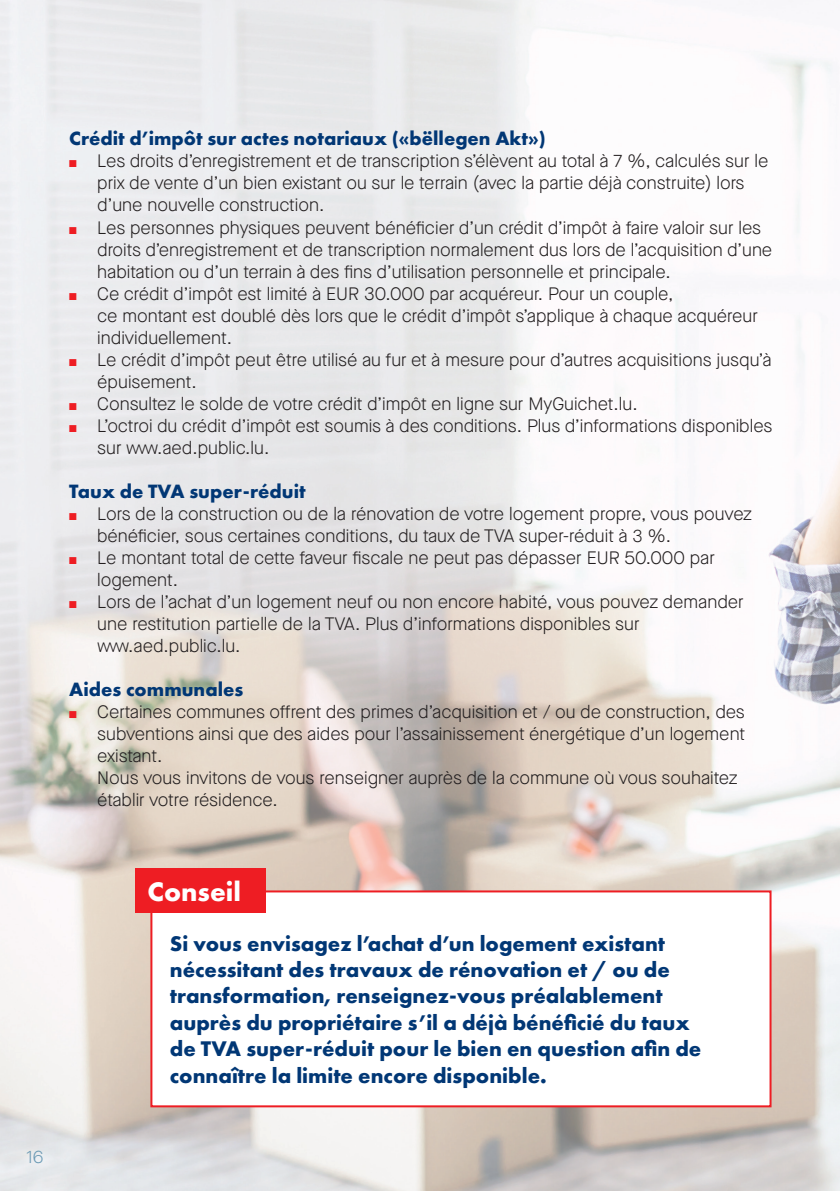
<style>
.page{position:relative;width:840px;height:1191px;background:#fff}
.page>*{position:absolute;margin:0;border:0;box-sizing:border-box;transform-origin:0 0}
.t1{font:700 28px "Futura PT";color:#fff}
.t2{font:700 22px/26.4px "Futura PT";color:#013775}
.t3{font:700 20px "Futura PT";color:#013775}
.t4{font:300 18px/22px "Maison Neue";color:#231f20}
.t5{font:300 18px "Maison Neue";color:#6a99b4}
.s1{color:#ee1d23}
</style>
<div class="page">
<img style="left:0;top:0;width:839px;height:1191px">
<div style="left:150px;top:890px;width:621px;height:217px;background:#fff;border:2px solid #ee1d23"></div>
<div style="left:135px;top:868px;width:131px;height:44px;background:#ee1d23"></div>
<p class="t3" style="left:69px;top:126px;width:478px">Crédit d’impôt sur actes notariaux («bëllegen Akt»)</p>
<p class="t4" style="left:97px;top:150px;width:672px;text-indent:-28px"><span class="s1">■</span> Les droits d’enregistrement et de transcription s’élèvent au total à 7 %, calculés sur le prix de vente d’un bien existant ou sur le terrain (avec la partie déjà construite) lors d’une nouvelle construction.</p>
<p class="t4" style="left:97px;top:216px;width:676px;text-indent:-28px"><span class="s1">■</span> Les personnes physiques peuvent bénéficier d’un crédit d’impôt à faire valoir sur les droits d’enregistrement et de transcription normalement dus lors de l’acquisition d’une habitation ou d’un terrain à des fins d’utilisation personnelle et principale.</p>
<p class="t4" style="left:97px;top:282px;width:661px;text-indent:-28px"><span class="s1">■</span> Ce crédit d’impôt est limité à EUR 30.000 par acquéreur. Pour un couple,<br>ce montant est doublé dès lors que le crédit d’impôt s’applique à chaque acquéreur individuellement.</p>
<p class="t4" style="left:97px;top:348px;width:675px;text-indent:-28px"><span class="s1">■</span> Le crédit d’impôt peut être utilisé au fur et à mesure pour d’autres acquisitions jusqu’à épuisement.</p>
<p class="t4" style="left:69px;top:392px;width:569px"><span class="s1">■</span> Consultez le solde de votre crédit d’impôt en ligne sur MyGuichet.lu.</p>
<p class="t4" style="left:97px;top:414px;width:676px;text-indent:-28px"><span class="s1">■</span> L’octroi du crédit d’impôt est soumis à des conditions. Plus d’informations disponibles sur www.aed.public.lu.</p>
<p class="t3" style="left:69px;top:478px;width:238px">Taux de TVA super-réduit</p>
<p class="t4" style="left:97px;top:502px;width:656px;text-indent:-28px"><span class="s1">■</span> Lors de la construction ou de la rénovation de votre logement propre, vous pouvez bénéficier, sous certaines conditions, du taux de TVA super-réduit à 3 %.</p>
<p class="t4" style="left:97px;top:546px;width:618px;text-indent:-28px"><span class="s1">■</span> Le montant total de cette faveur fiscale ne peut pas dépasser EUR 50.000 par logement.</p>
<p class="t4" style="left:97px;top:590px;width:647px;text-indent:-28px"><span class="s1">■</span> Lors de l’achat d’un logement neuf ou non encore habité, vous pouvez demander une restitution partielle de la TVA. Plus d’informations disponibles sur www.aed.public.lu.</p>
<p class="t3" style="left:69px;top:676px;width:175px">Aides communales</p>
<p class="t4" style="left:97px;top:700px;width:649px;text-indent:-28px"><span class="s1">■</span> Certaines communes offrent des primes d’acquisition et / ou de construction, des subventions ainsi que des aides pour l’assainissement énergétique d’un logement existant.<br>Nous vous invitons de vous renseigner auprès de la commune où vous souhaitez établir votre résidence.</p>
<p class="t5" style="left:27px;top:1145px;width:18px">16</p>
<h1 class="t1" style="left:147px;top:873px;width:95px">Conseil</h1>
<p class="t2" style="left:170px;top:929px;width:532px">Si vous envisagez l’achat d’un logement existant nécessitant des travaux de rénovation et / ou de transformation, renseignez-vous préalablement auprès du propriétaire s’il a déjà bénéficié du taux de TVA super-réduit pour le bien en question afin de connaître la limite encore disponible.</p>
</div>
